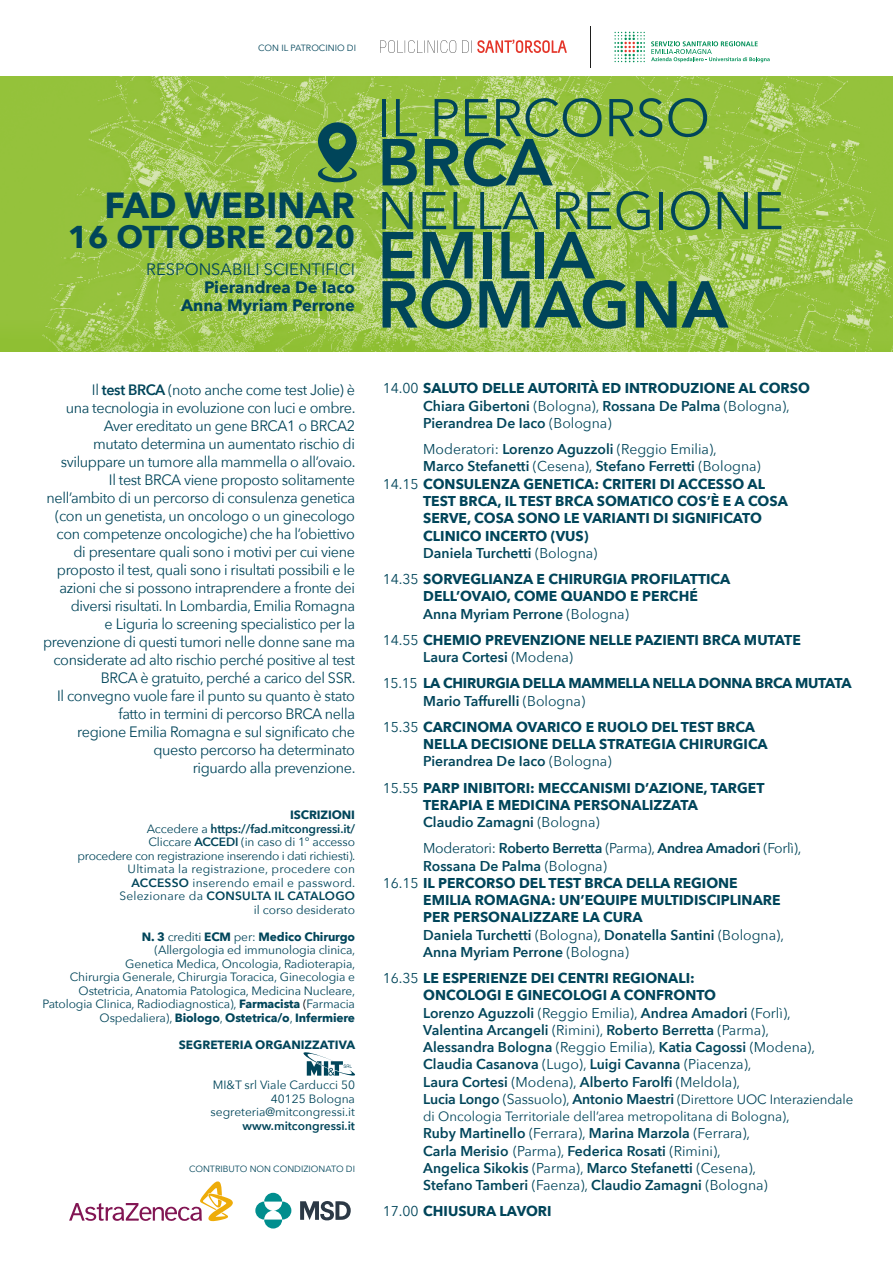
<style>
.page{position:relative;width:893px;height:1263px;background:#fff}
.page>*{position:absolute;margin:0;border:0;box-sizing:border-box;transform-origin:0 0}
.t1{font:600 65.55px/49.2px "Avenir Next";color:#00455a}
.t2{font:52.5px "Avenir Next";color:#00455a}
.t3{font:700 36px "Avenir Next LT Pro";letter-spacing:-.01em;color:#00455a}
.t4{font:700 31.5px "Avenir Next";color:#00455a}
.t5{font:700 16.5px/18px "Avenir Next";color:#00455a;text-align:right}
.t6{font:16.5px "Avenir Next";color:#00455a}
.t7{font:15px/18px "Avenir Next";letter-spacing:-.025em;color:#00455a;text-align:right;scale:.96 1}
.t8{font:600 14.25px/17.2px "Avenir Next";color:#00455a}
.t9{font:700 14.25px/17.2px "Avenir Next";color:#00455a}
.t10{font:700 14.25px/17.2px "Avenir Next";letter-spacing:-.02em;color:#00455a}
.t11{font:600 14.25px "Avenir Next";letter-spacing:-.02em;color:#00455a}
.t12{font:14.25px "Avenir Next";color:#00455a}
.t13{font:13.5px/17.2px "Avenir Next";color:#00455a}
.t14{font:12px/13.5px "Avenir Next";letter-spacing:-.01em;color:#00455a;text-align:right}
.t15{font:700 12px "Avenir Next";color:#00455a}
.t16{font:600 12px "Avenir Next";color:#00455a}
.t17{font:9px "Avenir Next";color:#00455a}
.s1{font-weight:600}
.s2{font-weight:400}
.s3{font-weight:700}
.s4{font-weight:600;font-size:14.25px}
.s5{font-size:14.25px}
.s6{color:#000}
</style>
<div class="page">
<img style="left:0;top:77px;width:893px;height:236px">
<svg style="left:0;top:313px;width:893px;height:39px;background:#9fc751"></svg>
<svg style="left:303px;top:1052px;width:52px;height:24px"></svg>
<svg style="left:315px;top:122px;width:45px;height:61px;background:#4d854e"></svg>
<svg style="left:69px;top:1181px;width:164px;height:40px"></svg>
<svg style="left:255px;top:1193px;width:36px;height:35px"></svg>
<svg style="left:300px;top:1201px;width:51px;height:20px"></svg>
<svg style="left:380px;top:40px;width:15px;height:13px"></svg>
<svg style="left:405px;top:40px;width:10px;height:13px"></svg>
<svg style="left:424px;top:40px;width:32px;height:13px"></svg>
<svg style="left:462px;top:40px;width:105px;height:13px"></svg>
<hr style="left:590px;top:26px;width:1px;height:42px;background:#1e1e1d">
<svg style="left:614px;top:32px;width:31px;height:30px"></svg>
<svg style="left:651px;top:41px;width:119px;height:21px"></svg>
<p class="t17" style="left:258px;top:43px;width:99px">CON IL PATROCINIO DI</p>
<h3 class="t3" style="left:104px;top:183px;width:252px">FAD WEBINAR</h3>
<h3 class="t4" style="left:68px;top:218px;width:289px">16 OTTOBRE 2020</h3>
<p class="t6" style="left:146px;top:259px;width:210px">RESPONSABILI SCIENTIFICI</p>
<p class="t5" style="left:181px;top:278px;width:175px">Pierandrea De Iaco<br>Anna Myriam Perrone</p>
<h2 class="t2" style="left:377px;top:87px;width:334px">IL PERCORSO</h2>
<h1 class="t1" style="left:377px;top:138px;width:176px">BRCA</h1>
<h2 class="t2" style="left:377px;top:180px;width:408px">NELLA REGIONE</h2>
<h1 class="t1" style="left:377px;top:231px;width:352px">EMILIA<br>ROMAGNA</h1>
<p class="t7" style="left:43px;top:381px;width:327px">Il <span class="s1">test BRCA</span> (noto anche come test Jolie) è<br>una tecnologia in evoluzione con luci e ombre.<br>Aver ereditato un gene BRCA1 o BRCA2<br>mutato determina un aumentato rischio di sviluppare un tumore alla mammella o all’ovaio.<br>Il test BRCA viene proposto solitamente nell’ambito di un percorso di consulenza genetica (con un genetista, un oncologo o un ginecologo con competenze oncologiche) che ha l’obiettivo di presentare quali sono i motivi per cui viene proposto il test, quali sono i risultati possibili e le azioni che si possono intraprendere a fronte dei diversi risultati. In Lombardia, Emilia Romagna<br>e Liguria lo screening specialistico per la prevenzione di questi tumori nelle donne sane ma considerate ad alto rischio perché positive al test BRCA è gratuito, perché a carico del SSR.<br>Il convegno vuole fare il punto su quanto è stato fatto in termini di percorso BRCA nella<br>regione Emilia Romagna e sul significato che questo percorso ha determinato<br>riguardo alla prevenzione.</p>
<p class="t8" style="left:423px;top:380px;width:388px;text-indent:-40px"><span class="s2">14.00</span> <span class="s3">SALUTO DELLE AUTORITÀ ED INTRODUZIONE AL CORSO<br></span>Chiara Gibertoni <span class="s2">(Bologna),</span> Rossana De Palma <span class="s2">(Bologna),<br></span>Pierandrea De Iaco <span class="s2">(Bologna)</span></p>
<p class="t12" style="left:423px;top:441px;width:295px">Moderatori: <span class="s1">Lorenzo Aguzzoli</span> (Reggio Emilia),</p>
<p class="t8" style="left:423px;top:458px;width:339px">Marco Stefanetti <span class="s2">(Cesena),</span> Stefano Ferretti <span class="s2">(Bologna)</span></p>
<p class="t9" style="left:383px;top:475px;width:384px"><span class="s2">14.15</span> CONSULENZA GENETICA: CRITERI DI ACCESSO AL</p>
<p class="t9" style="left:423px;top:492px;width:366px">TEST BRCA, IL TEST BRCA SOMATICO COS’È E A COSA</p>
<p class="t9" style="left:423px;top:509px;width:340px">SERVE, COSA SONO LE VARIANTI DI SIGNIFICATO</p>
<p class="t9" style="left:423px;top:527px;width:167px">CLINICO INCERTO (VUS)</p>
<p class="t8" style="left:423px;top:544px;width:176px">Daniela Turchetti <span class="s2">(Bologna)</span></p>
<p class="t9" style="left:423px;top:570px;width:309px;text-indent:-40px"><span class="s2">14.35</span> SORVEGLIANZA E CHIRURGIA PROFILATTICA<br>DELL’OVAIO, COME QUANDO E PERCHÉ<br><span class="s1">Anna Myriam Perrone</span> <span class="s2">(Bologna)</span></p>
<p class="t9" style="left:423px;top:631px;width:379px;text-indent:-40px"><span class="s2">14.55</span> CHEMIO PREVENZIONE NELLE PAZIENTI BRCA MUTATE<br><span class="s1">Laura Cortesi</span> <span class="s2">(Modena)</span></p>
<p class="t10" style="left:423px;top:674px;width:430px;text-indent:-40px"><span class="s2">15.15</span> LA CHIRURGIA DELLA MAMMELLA NELLA DONNA BRCA MUTATA<br><span class="s1">Mario Taffurelli</span> <span class="s2">(Bologna)</span></p>
<p class="t9" style="left:423px;top:718px;width:346px;text-indent:-40px"><span class="s2">15.35</span> CARCINOMA OVARICO E RUOLO DEL TEST BRCA<br>NELLA DECISIONE DELLA STRATEGIA CHIRURGICA<br><span class="s1">Pierandrea De Iaco</span> <span class="s2">(Bologna)</span></p>
<p class="t9" style="left:423px;top:779px;width:343px;text-indent:-40px"><span class="s2">15.55</span> PARP INIBITORI: MECCANISMI D’AZIONE, TARGET<br>TERAPIA E MEDICINA PERSONALIZZATA<br><span class="s1">Claudio Zamagni</span> <span class="s2">(Bologna)</span></p>
<p class="t11" style="left:423px;top:840px;width:380px"><span class="s2">Moderatori:</span> Roberto Berretta <span class="s2">(Parma),</span> Andrea Amadori <span class="s2">(Forlì),</span></p>
<p class="t8" style="left:423px;top:857px;width:185px">Rossana De Palma <span class="s2">(Bologna)</span></p>
<p class="t9" style="left:383px;top:874px;width:357px"><span class="s2">16.15</span> IL PERCORSO DEL TEST BRCA DELLA REGIONE</p>
<p class="t9" style="left:423px;top:891px;width:359px">EMILIA ROMAGNA: UN’EQUIPE MULTIDISCIPLINARE</p>
<p class="t9" style="left:423px;top:909px;width:221px">PER PERSONALIZZARE LA CURA</p>
<p class="t8" style="left:423px;top:926px;width:362px">Daniela Turchetti <span class="s2">(Bologna),</span> Donatella Santini <span class="s2">(Bologna),</span></p>
<p class="t8" style="left:423px;top:943px;width:207px">Anna Myriam Perrone <span class="s2">(Bologna)</span></p>
<p class="t8" style="left:423px;top:969px;width:393px;text-indent:-40px"><span class="s2">16.35</span> <span class="s3">LE ESPERIENZE DEI CENTRI REGIONALI:<br>ONCOLOGI E GINECOLOGI A CONFRONTO<br></span>Lorenzo Aguzzoli <span class="s2">(Reggio Emilia),</span> Andrea Amadori <span class="s2">(Forlì), </span>Valentina Arcangeli <span class="s2">(Rimini),</span> Roberto Berretta <span class="s2">(Parma), </span>Alessandra Bologna <span class="s2">(Reggio Emilia),</span> Katia Cagossi <span class="s2">(Modena), </span>Claudia Casanova <span class="s2">(Lugo),</span> Luigi Cavanna <span class="s2">(Piacenza),<br></span>Laura Cortesi <span class="s2">(Modena),</span> Alberto Farolfi <span class="s2">(Meldola),</span></p>
<p class="t13" style="left:423px;top:1090px;width:432px"><span class="s4">Lucia Longo</span> <span class="s5">(Sassuolo),</span> <span class="s4">Antonio Maestri</span> (Direttore UOC Interaziendale di Oncologia Territoriale dell’area metropolitana di Bologna)<span class="s5">,</span></p>
<p class="t8" style="left:423px;top:1124px;width:346px">Ruby Martinello <span class="s2">(Ferrara),</span> Marina Marzola <span class="s2">(Ferrara), </span>Carla Merisio <span class="s2">(Parma),</span> Federica Rosati <span class="s2">(Rimini), </span>Angelica Sikokis <span class="s2">(Parma),</span> Marco Stefanetti <span class="s2">(Cesena), </span>Stefano Tamberi <span class="s2">(Faenza),</span> Claudio Zamagni <span class="s2">(Bologna)</span></p>
<p class="t9" style="left:383px;top:1202px;width:170px"><span class="s2">17.00</span> CHIUSURA LAVORI</p>
<p class="t14" style="left:78px;top:808px;width:279px"><span class="s3">ISCRIZIONI<br></span>Accedere a <span class="s1">https://fad.mitcongressi.it/<br></span>Cliccare <span class="s1">ACCEDI</span> (in caso di 1° accesso<br>procedere con registrazione inserendo i dati richiesti).<br>Ultimata la registrazione, procedere con <span class="s1">ACCESSO</span> inserendo email e password.<br>Selezionare da <span class="s1">CONSULTA IL CATALOGO<br></span>il corso desiderato</p>
<p class="t14" style="left:43px;top:930px;width:314px"><span class="s3">N. 3</span> crediti <span class="s3">ECM</span> per: <span class="s3">Medico Chirurgo<br></span>(Allergologia ed immunologia clinica,<br>Genetica Medica, Oncologia, Radioterapia,<br>Chirurgia Generale, Chirurgia Toracica, Ginecologia e Ostetricia, Anatomia Patologica, Medicina Nucleare, Patologia Clinica, Radiodiagnostica), <span class="s3">Farmacista</span> <span class="s6">(</span>Farmacia Ospedaliera), <span class="s3">Biologo</span>, <span class="s3">Ostetrica/o</span>, <span class="s3">Infermiere</span></p>
<p class="t15" style="left:179px;top:1037px;width:178px">SEGRETERIA ORGANIZZATIVA</p>
<p class="t14" style="left:210px;top:1078px;width:146px">MI&amp;T srl Viale Carducci 50<br>40125 Bologna segreteria@mitcongressi.it</p>
<p class="t16" style="left:242px;top:1118px;width:114px">www.mitcongressi.it</p>
<p class="t17" style="left:189px;top:1163px;width:168px">CONTRIBUTO NON CONDIZIONATO DI</p>
</div>
